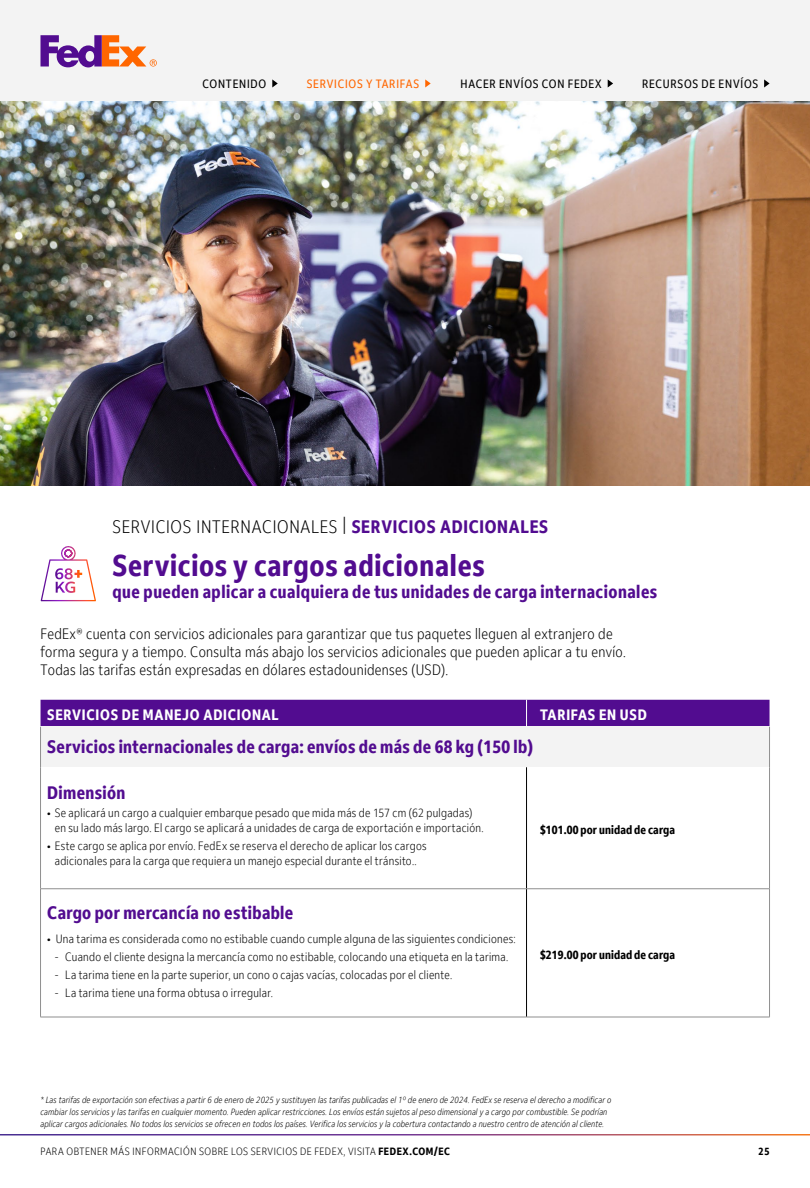
<style>
.page{position:relative;width:810px;height:1188px;background:#fff}
.page>*{position:absolute;margin:0;border:0;box-sizing:border-box;transform-origin:0 0}
.t1{font:700 condensed 30px "Fed Ex Sans App";letter-spacing:.025em;color:#520c90}
.t2{font:700 condensed 18px "Fed Ex Sans App";letter-spacing:.02em;color:#520c90}
.t3{font:300 condensed 18px "Fed Ex Sans App";letter-spacing:.04em;color:#000}
.t4{font:300 condensed 15px/18px "Fed Ex Sans App";letter-spacing:.02em;color:#000}
.t5{font:700 condensed 15px "Fed Ex Sans App";letter-spacing:.05em;color:#fff}
.t6{font:300 condensed 12px/15px "Fed Ex Sans App";letter-spacing:.025em;color:#000}
.t7{font:700 condensed 12px "Fed Ex Sans App";letter-spacing:.01em;color:#000}
.t8{font:condensed 12px "Fed Ex Sans App";letter-spacing:.065em;color:#000}
.t9{font:condensed 12px "Fed Ex Sans App";letter-spacing:.065em;color:#f60}
.t10{font:300 condensed 10.5px "Fed Ex Sans App";letter-spacing:.05em;color:#000}
.t11{font:700 condensed 10.5px "Fed Ex Sans App";color:#000}
.t12{font:italic 300 condensed 9px/12px "Fed Ex Sans App";letter-spacing:.01em;color:#000}
.s1{font-weight:700;color:#520c90}
.s2{font-weight:700}
</style>
<div class="page">
<div style="left:0;top:0;width:810px;height:101px;background:#f3f3f3"></div>
<svg style="left:272px;top:79px;width:6px;height:9px"></svg>
<svg style="left:764px;top:79px;width:6px;height:9px"></svg>
<svg style="left:608px;top:79px;width:5px;height:9px"></svg>
<svg style="left:40px;top:35px;width:117px;height:32px"></svg>
<img style="left:0;top:101px;width:810px;height:385px">
<svg style="left:425px;top:79px;width:6px;height:9px"></svg>
<svg style="left:41px;top:546px;width:55px;height:55px"></svg>
<div style="left:41px;top:727px;width:729px;height:40px;background:#f3f3f3"></div>
<hr style="left:526px;top:889px;width:1px;height:128px;background:#000">
<hr style="left:526px;top:767px;width:1px;height:122px;background:#000">
<div style="left:41px;top:700px;width:729px;height:27px;background:#520c90"></div>
<hr style="left:40px;top:727px;width:1px;height:40px;background:#8f8f8f">
<hr style="left:769px;top:727px;width:1px;height:40px;background:#8f8f8f">
<hr style="left:40px;top:767px;width:1px;height:122px;background:#8f8f8f">
<hr style="left:769px;top:767px;width:1px;height:122px;background:#8f8f8f">
<hr style="left:40px;top:888px;width:487px;height:1px;background:#8f8f8f">
<hr style="left:40px;top:889px;width:1px;height:128px;background:#8f8f8f">
<hr style="left:527px;top:888px;width:243px;height:1px;background:#8f8f8f">
<hr style="left:769px;top:889px;width:1px;height:128px;background:#8f8f8f">
<hr style="left:40px;top:1017px;width:487px;height:1px;background:#8f8f8f">
<hr style="left:527px;top:1017px;width:243px;height:1px;background:#8f8f8f">
<p class="t8" style="left:202px;top:76px;width:65px">CONTENIDO</p>
<p class="t8" style="left:366px;top:76px;width:9px">&amp;</p>
<p class="t8" style="left:460px;top:76px;width:143px">HACER ENVÍOS CON FEDEX</p>
<p class="t8" style="left:642px;top:76px;width:118px">RECURSOS DE ENVÍOS</p>
<p class="t9" style="left:307px;top:76px;width:114px">SERVICIOS Y TARIFAS</p>
<h2 class="t3" style="left:112px;top:516px;width:437px">SERVICIOS INTERNACIONALES | <span class="s1">SERVICIOS ADICIONALES</span></h2>
<h1 class="t1" style="left:112px;top:548px;width:374px">Servicios y cargos adicionales</h1>
<h2 class="t2" style="left:112px;top:582px;width:546px">que pueden aplicar a cualquiera de tus unidades de carga internacionales</h2>
<p class="t4" style="left:40px;top:625px;width:587px">FedEx® cuenta con servicios adicionales para garantizar que tus paquetes lleguen al extranjero de forma segura y a tiempo. Consulta más abajo los servicios adicionales que pueden aplicar a tu envío.<br>Todas las tarifas están expresadas en dólares estadounidenses (USD).</p>
<p class="t5" style="left:47px;top:706px;width:233px">SERVICIOS DE MANEJO ADICIONAL</p>
<p class="t5" style="left:540px;top:706px;width:108px">TARIFAS EN USD</p>
<h2 class="t2" style="left:47px;top:736px;width:487px">Servicios internacionales de carga: envíos de más de 68 kg (150 lb)</h2>
<h2 class="t2" style="left:47px;top:783px;width:80px">Dimensión</h2>
<p class="t6" style="left:55px;top:806px;width:430px;text-indent:-8px">• Se aplicará un cargo a cualquier embarque pesado que mida más de 157 cm (62 pulgadas) en su lado más largo. El cargo se aplicará a unidades de carga de exportación e importación.</p>
<p class="t6" style="left:47px;top:839px;width:381px;text-align:center">• Este cargo se aplica por envío. FedEx se reserva el derecho de aplicar los cargos adicionales para la carga que requiera un manejo especial durante el tránsito..</p>
<p class="t7" style="left:540px;top:823px;width:136px">$101.00 por unidad de carga</p>
<h2 class="t2" style="left:47px;top:902px;width:248px">Cargo por mercancía no estibable</h2>
<p class="t6" style="left:47px;top:931px;width:470px">• Una tarima es considerada como no estibable cuando cumple alguna de las siguientes condiciones:</p>
<p class="t6" style="left:55px;top:949px;width:455px">- Cuando el cliente designa la mercancía como no estibable, colocando una etiqueta en la tarima.</p>
<p class="t6" style="left:55px;top:967px;width:399px">- La tarima tiene en la parte superior, un cono o cajas vacías, colocadas por el cliente.</p>
<p class="t6" style="left:55px;top:985px;width:220px">- La tarima tiene una forma obtusa o irregular.</p>
<p class="t7" style="left:540px;top:948px;width:136px">$219.00 por unidad de carga</p>
<p class="t12" style="left:40px;top:1094px;width:572px">* Las tarifas de exportación son efectivas a partir 6 de enero de 2025 y sustituyen las tarifas publicadas el 1º de enero de 2024. FedEx se reserva el derecho a modificar o cambiar los servicios y las tarifas en cualquier momento. Pueden aplicar restricciones. Los envíos están sujetos al peso dimensional y a cargo por combustible. Se podrían aplicar cargos adicionales. No todos los servicios se ofrecen en todos los países. Verifica los servicios y la cobertura contactando a nuestro centro de atención al cliente.</p>
<p class="t10" style="left:40px;top:1145px;width:411px">PARA OBTENER MÁS INFORMACIÓN SOBRE LOS SERVICIOS DE FEDEX, VISITA <span class="s2">FEDEX.COM/EC</span></p>
<p class="t11" style="left:759px;top:1145px;width:12px">25</p>
</div>
